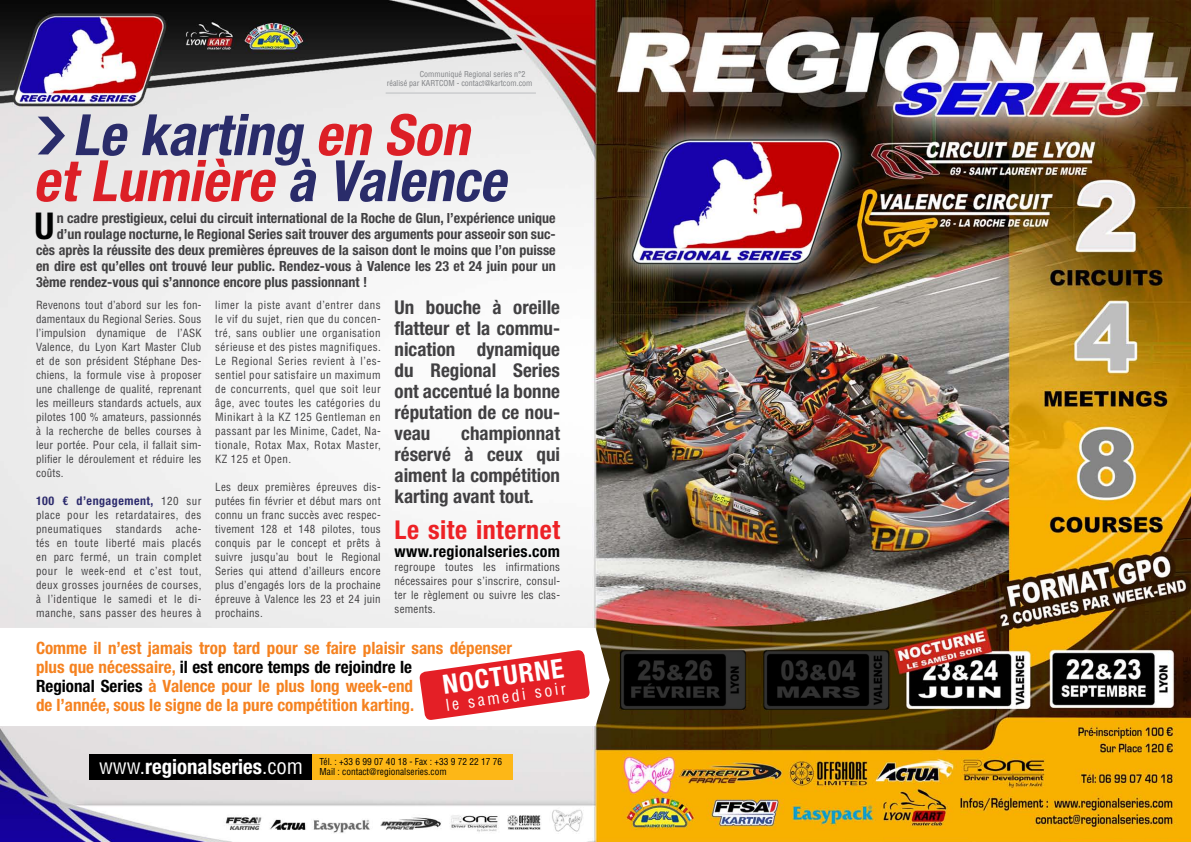
<style>
.page{position:relative;width:1191px;height:842px;background:#fff}
.page>*{position:absolute;margin:0;border:0;box-sizing:border-box;transform-origin:0 0}
.t1{font:italic 700 condensed 57px/46px "Helvetica Neue LT Std";color:#2a2c6a}
.t2{font:700 condensed 37px "Helvetica Neue LT Std";color:#000101}
.t3{font:700 condensed 26.6px "Helvetica Neue LT Std";color:#fff}
.t4{font:700 condensed 26px "Helvetica Neue LT Std";letter-spacing:.02em;color:#ed2125}
.t5{font:700 condensed 20.8px "Helvetica Neue LT Std";color:#fff}
.t6{font:700 condensed 19px/21px "Helvetica Neue LT Std";color:#414042;text-align:justify}
.t7{font:700 condensed 17px/19px "Helvetica Neue LT Std";color:#f58220}
.t8{font:700 condensed 16px "Helvetica Neue LT Std";letter-spacing:.02em;color:#000101}
.t9{font:condensed 16px "Helvetica LT Std";color:#fff}
.t10{font:700 condensed 14px "Helvetica Neue LT Std";color:#414042}
.t11{font:700 condensed 12px "Helvetica Neue LT Std";letter-spacing:.04em;color:#2d2b6d}
.t12{font:condensed 11px/14px "Helvetica LT Std";letter-spacing:.04em;color:#414042;text-align:justify}
.t13{font:condensed 9.4px/9.4px "Helvetica LT Std";color:#000101}
.t14{font:condensed 8px/9.6px "Helvetica LT Std";color:#808285}
.s1{font-family:"Xirod";font-weight:400;font-style:normal;font-stretch:normal;font-size:76px}
.s2{color:#dc1f26}
.s3{font-family:"Helvetica LT Std";font-weight:400;font-size:11px;color:#414042}
.s4{color:#000101}
.s5{font-family:"Helvetica LT Std";font-weight:400}
</style>
<div class="page">
<img style="left:0;top:0;width:1191px;height:842px">
<hr style="left:386px;top:93px;width:150px;height:1px;background:#bcbec0">
<div style="left:90px;top:754px;width:223px;height:25px;background:#000"></div>
<div style="left:313px;top:754px;width:200px;height:25px;background:#fdb717"></div>
<svg style="left:0;top:628px;width:609px;height:98px"></svg>
<svg style="left:620px;top:650px;width:126px;height:60px;background:#161615"></svg>
<svg style="left:763px;top:650px;width:126px;height:60px;background:#151413"></svg>
<svg style="left:419px;top:649px;width:171px;height:72px"></svg>
<p class="t14" style="left:387px;top:69px;width:147px;text-indent:33px">Communiqué Regional series n°2 réalisé par KARTCOM - contact@kartcom.com</p>
<h1 class="t1" style="left:33px;top:111px;width:486px"><span class="s1">›</span> Le karting <span class="s2">en Son etLumière</span> à Valence</h1>
<h2 class="t2" style="left:35px;top:203px;width:21px">U</h2>
<p class="t10" style="left:57px;top:209px;width:500px">n cadre prestigieux, celui du circuit international de la Roche de Glun, l’expérience unique</p>
<p class="t10" style="left:57px;top:225px;width:500px">d’un roulage nocturne, le Regional Series sait trouver des arguments pour asseoir son suc-</p>
<p class="t10" style="left:36px;top:241px;width:521px">cès après la réussite des deux premières épreuves de la saison dont le moins que l’on puisse</p>
<p class="t10" style="left:36px;top:257px;width:521px">en dire est qu’elles ont trouvé leur public. Rendez-vous à Valence les 23 et 24 juin pour un</p>
<p class="t10" style="left:36px;top:273px;width:333px">3ème rendez-vous qui s’annonce encore plus passionnant !</p>
<p class="t12" style="left:36px;top:298px;width:167px">Revenons tout d’abord sur les fon&shy;damentaux du Regional Series. Sous l’impulsion dynamique de l’ASK Valence, du Lyon Kart Master Club et de son président Stéphane Des&shy;chiens, la formule vise à proposer une challenge de qualité, reprenant les meilleurs standards actuels, aux pilotes 100 % amateurs, passionnés à la recherche de belles courses à leur portée. Pour cela, il fallait sim&shy;plifier le déroulement et réduire les coûts.</p>
<p class="t11" style="left:36px;top:493px;width:167px">100 € d’engagement, <span class="s3">120 sur</span></p>
<p class="t12" style="left:36px;top:508px;width:167px">place pour les retardataires, des pneumatiques</p>
<h3 class="t6" style="left:394px;top:297px;width:167px">Un bouche à oreille flatteur et la commu&shy;nication dynamique du Regional Series ont accentué la bonne réputation de ce nou&shy;veau</h3>
<p class="t12" style="left:215px;top:298px;width:167px">limer la piste avant d’entrer dans le vif du sujet, rien que du concen&shy;tré, sans oublier une organisation sérieuse et des pistes magnifiques.<br>Le Regional Series revient à l’es&shy;sentiel pour satisfaire un maximum de concurrents, quel que soit leur âge, avec toutes les catégories du Minikart à la KZ 125 Gentleman en passant par les Minime, Cadet, Na&shy;tionale, Rotax Max, Rotax Master, KZ 125 et Open.</p>
<p class="t12" style="left:215px;top:480px;width:167px">Les deux premières épreuves dis&shy;putées fin février et début mars ont connu un franc succès avec respec&shy;tivement 128 et 148 pilotes, tous conquis par le concept et prêts à suivre jusqu’au bout le Regional Series qui attend d’ailleurs encore plus d’engagés lors de la prochaine épreuve à Valence les 23 et 24 juin prochains.</p>
<h3 class="t6" style="left:394px;top:423px;width:167px;text-indent:67px">championnat réservé à ceux qui aiment la compétition karting avant tout.</h3>
<h3 class="t4" style="left:394px;top:514px;width:167px">Le site internet</h3>
<h3 class="t8" style="left:394px;top:542px;width:167px">www.regionalseries.com</h3>
<p class="t12" style="left:394px;top:560px;width:167px">regroupe toutes les infirmations nécessaires pour s’inscrire, consul&shy;ter le règlement ou suivre les clas&shy;sements.</p>
<h3 class="t7" style="left:36px;top:638px;width:477px">Comme il n’est jamais trop tard pour se faire plaisir sans dépenser plus que nécessaire, <span class="s4">il est encore temps de rejoindre le<br>Regional Series</span> à Valence pour le plus long week-end<br>de l’année, sous le signe de la pure compétition karting.</h3>
<p class="t12" style="left:36px;top:522px;width:167px;text-indent:140px">ache&shy;tés en toute liberté mais placés en parc fermé, un train complet pour le week-end et c’est tout, deux grosses journées de courses, à l’identique le samedi et le di&shy;manche, sans passer des heures à</p>
<p class="t12" style="left:116px;top:522px;width:48px">standards</p>
<h3 class="t3" style="left:440px;top:669px;width:123px;rotate:-8deg">NOCTURNE</h3>
<h3 class="t9" style="left:444px;top:695px;width:123px;rotate:-8deg">le samedi soir</h3>
<h3 class="t5" style="left:99px;top:754px;width:206px"><span class="s5">www.</span>regionalseries<span class="s5">.com</span></h3>
<p class="t13" style="left:319px;top:757px;width:184px">Tél. : +33 6 99 07 40 18 - Fax : +33 9 72 22 17 76<br>Mail : contact@regionalseries.com</p>
</div>
